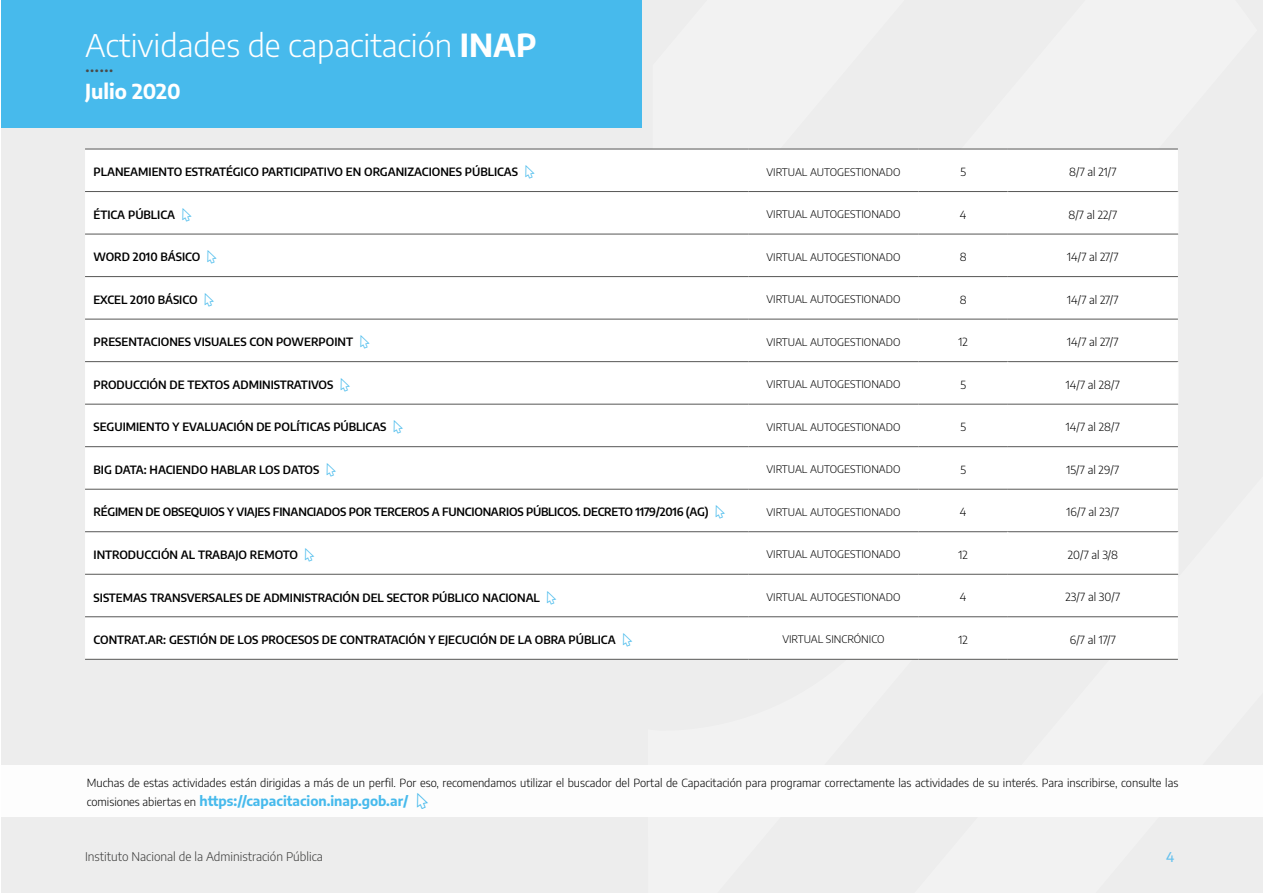
<style>
.page{position:relative;width:1263px;height:893px;background:#fff}
.page>*{position:absolute;margin:0;border:0;box-sizing:border-box;transform-origin:0 0}
.t1{font:300 31.2px "Encode Sans";color:#fff}
.t2{font:700 20.25px "Encode Sans";color:#fff}
.t3{font:500 19.5px "Encode Sans";color:#4a4a49}
.t4{font:700 13.5px "Encode Sans";color:#47baec}
.t5{font:500 13.5px "Encode Sans";color:#65c1ee}
.t6{font:300 12px "Encode Sans";color:#3c3c3b}
.t7{font:600 11.25px "Encode Sans";color:#000}
.t8{font:300 11.25px "Encode Sans";color:#000}
.t9{font:600 11.25px "Encode Sans";letter-spacing:-.02em;color:#000}
.t10{font:300 10.5px "Encode Sans";color:#000}
.s1{font-weight:700}
.s2{font-family:"Cursors";font-weight:400;font-size:15px;color:#47baec}
.s3{font-weight:300;font-size:11.25px;color:#000}
.s4{font-family:"Cursors";font-weight:400;font-size:18px}
</style>
<div class="page">
<div style="left:1px;top:0;width:1262px;height:893px;background:#ecebec"></div>
<svg style="left:653px;top:148px;width:275px;height:1px"></svg>
<div style="left:1px;top:0;width:640px;height:128px;background:#47baec"></div>
<div style="left:0;top:765px;width:1263px;height:51px;background:#fff"></div>
<div style="left:85px;top:150px;width:1093px;height:509px;background:#fff"></div>
<hr style="left:85px;top:149px;width:663px;height:1px;background:#575756">
<hr style="left:748px;top:149px;width:170px;height:1px;background:#575756">
<hr style="left:918px;top:149px;width:90px;height:1px;background:#575756">
<hr style="left:1008px;top:149px;width:170px;height:1px;background:#575756">
<hr style="left:85px;top:191px;width:663px;height:1px;background:#575756">
<hr style="left:748px;top:191px;width:170px;height:1px;background:#575756">
<hr style="left:918px;top:191px;width:90px;height:1px;background:#575756">
<hr style="left:1008px;top:191px;width:170px;height:1px;background:#575756">
<hr style="left:85px;top:276px;width:663px;height:1px;background:#575756">
<hr style="left:748px;top:276px;width:170px;height:1px;background:#575756">
<hr style="left:918px;top:276px;width:90px;height:1px;background:#575756">
<hr style="left:1008px;top:276px;width:170px;height:1px;background:#575756">
<hr style="left:85px;top:361px;width:663px;height:1px;background:#575756">
<hr style="left:748px;top:361px;width:170px;height:1px;background:#575756">
<hr style="left:918px;top:361px;width:90px;height:1px;background:#575756">
<hr style="left:1008px;top:361px;width:170px;height:1px;background:#575756">
<hr style="left:85px;top:446px;width:663px;height:1px;background:#575756">
<hr style="left:748px;top:446px;width:170px;height:1px;background:#575756">
<hr style="left:918px;top:446px;width:90px;height:1px;background:#575756">
<hr style="left:1008px;top:446px;width:170px;height:1px;background:#575756">
<hr style="left:85px;top:531px;width:663px;height:1px;background:#575756">
<hr style="left:748px;top:531px;width:170px;height:1px;background:#575756">
<hr style="left:918px;top:531px;width:90px;height:1px;background:#575756">
<hr style="left:1008px;top:531px;width:170px;height:1px;background:#575756">
<hr style="left:85px;top:616px;width:663px;height:1px;background:#575756">
<hr style="left:748px;top:616px;width:170px;height:1px;background:#575756">
<hr style="left:918px;top:616px;width:90px;height:1px;background:#575756">
<hr style="left:1008px;top:616px;width:170px;height:1px;background:#575756">
<hr style="left:1007px;top:192px;width:1px;height:42px;background:#fff">
<hr style="left:1178px;top:192px;width:1px;height:42px;background:#fff">
<hr style="left:1007px;top:362px;width:1px;height:42px;background:#fff">
<hr style="left:1178px;top:362px;width:1px;height:42px;background:#fff">
<hr style="left:1007px;top:532px;width:1px;height:42px;background:#fff">
<hr style="left:1178px;top:532px;width:1px;height:42px;background:#fff">
<hr style="left:85px;top:234px;width:663px;height:1px;background:#575756">
<hr style="left:748px;top:234px;width:170px;height:1px;background:#575756">
<hr style="left:918px;top:234px;width:90px;height:1px;background:#575756">
<hr style="left:1008px;top:234px;width:170px;height:1px;background:#575756">
<hr style="left:85px;top:319px;width:663px;height:1px;background:#575756">
<hr style="left:748px;top:319px;width:170px;height:1px;background:#575756">
<hr style="left:918px;top:319px;width:90px;height:1px;background:#575756">
<hr style="left:1008px;top:319px;width:170px;height:1px;background:#575756">
<hr style="left:85px;top:404px;width:663px;height:1px;background:#575756">
<hr style="left:748px;top:404px;width:170px;height:1px;background:#575756">
<hr style="left:918px;top:404px;width:90px;height:1px;background:#575756">
<hr style="left:1008px;top:404px;width:170px;height:1px;background:#575756">
<hr style="left:85px;top:489px;width:663px;height:1px;background:#575756">
<hr style="left:748px;top:489px;width:170px;height:1px;background:#575756">
<hr style="left:918px;top:489px;width:90px;height:1px;background:#575756">
<hr style="left:1008px;top:489px;width:170px;height:1px;background:#575756">
<hr style="left:85px;top:574px;width:663px;height:1px;background:#575756">
<hr style="left:748px;top:574px;width:170px;height:1px;background:#575756">
<hr style="left:918px;top:574px;width:90px;height:1px;background:#575756">
<hr style="left:1008px;top:574px;width:170px;height:1px;background:#575756">
<hr style="left:85px;top:659px;width:663px;height:1px;background:#575756">
<hr style="left:748px;top:659px;width:170px;height:1px;background:#575756">
<hr style="left:918px;top:659px;width:90px;height:1px;background:#575756">
<hr style="left:1008px;top:659px;width:170px;height:1px;background:#575756">
<h1 class="t1" style="left:85px;top:24px;width:453px">Actividades de capacitación <span class="s1">INAP</span></h1>
<h2 class="t2" style="left:85px;top:76px;width:97px">Julio 2020</h2>
<h3 class="t3" style="left:85px;top:51px;width:30px">......</h3>
<p class="t7" style="left:94px;top:164px;width:443px">PLANEAMIENTO ESTRATÉGICO PARTICIPATIVO EN ORGANIZACIONES PÚBLICAS <span class="s2">V</span></p>
<p class="t10" style="left:766px;top:164px;width:136px">VIRTUAL AUTOGESTIONADO</p>
<p class="t8" style="left:960px;top:164px;width:7px">5</p>
<p class="t8" style="left:1069px;top:164px;width:49px">8/7 al 21/7</p>
<p class="t7" style="left:94px;top:206px;width:100px">ÉTICA PÚBLICA <span class="s2">V</span></p>
<p class="t10" style="left:766px;top:207px;width:136px">VIRTUAL AUTOGESTIONADO</p>
<p class="t8" style="left:960px;top:207px;width:8px">4</p>
<p class="t8" style="left:1068px;top:207px;width:50px">8/7 al 22/7</p>
<p class="t7" style="left:94px;top:249px;width:125px">WORD 2010 BÁSICO <span class="s2">V</span></p>
<p class="t10" style="left:766px;top:250px;width:136px">VIRTUAL AUTOGESTIONADO</p>
<p class="t8" style="left:960px;top:249px;width:8px">8</p>
<p class="t8" style="left:1067px;top:249px;width:53px">14/7 al 27/7</p>
<p class="t7" style="left:94px;top:291px;width:123px">EXCEL 2010 BÁSICO <span class="s2">V</span></p>
<p class="t10" style="left:766px;top:292px;width:136px">VIRTUAL AUTOGESTIONADO</p>
<p class="t8" style="left:960px;top:292px;width:8px">8</p>
<p class="t8" style="left:1067px;top:292px;width:53px">14/7 al 27/7</p>
<p class="t7" style="left:94px;top:334px;width:278px">PRESENTACIONES VISUALES CON POWERPOINT <span class="s2">V</span></p>
<p class="t10" style="left:766px;top:335px;width:136px">VIRTUAL AUTOGESTIONADO</p>
<p class="t8" style="left:958px;top:334px;width:11px">12</p>
<p class="t8" style="left:1067px;top:334px;width:53px">14/7 al 27/7</p>
<p class="t7" style="left:94px;top:377px;width:259px">PRODUCCIÓN DE TEXTOS ADMINISTRATIVOS <span class="s2">V</span></p>
<p class="t10" style="left:766px;top:377px;width:136px">VIRTUAL AUTOGESTIONADO</p>
<p class="t8" style="left:960px;top:377px;width:7px">5</p>
<p class="t8" style="left:1066px;top:377px;width:55px">14/7 al 28/7</p>
<p class="t7" style="left:94px;top:419px;width:312px">SEGUIMIENTO Y EVALUACIÓN DE POLÍTICAS PÚBLICAS <span class="s2">V</span></p>
<p class="t10" style="left:766px;top:420px;width:136px">VIRTUAL AUTOGESTIONADO</p>
<p class="t8" style="left:960px;top:419px;width:7px">5</p>
<p class="t8" style="left:1066px;top:419px;width:55px">14/7 al 28/7</p>
<p class="t7" style="left:94px;top:462px;width:245px">BIG DATA: HACIENDO HABLAR LOS DATOS <span class="s2">V</span></p>
<p class="t10" style="left:766px;top:462px;width:136px">VIRTUAL AUTOGESTIONADO</p>
<p class="t8" style="left:960px;top:462px;width:7px">5</p>
<p class="t8" style="left:1066px;top:462px;width:54px">15/7 al 29/7</p>
<p class="t9" style="left:94px;top:504px;width:634px">RÉGIMEN DE OBSEQUIOS Y VIAJES FINANCIADOS POR TERCEROS A FUNCIONARIOS PÚBLICOS. DECRETO 1179/2016 (AG) <span class="s2">V</span></p>
<p class="t10" style="left:766px;top:505px;width:136px">VIRTUAL AUTOGESTIONADO</p>
<p class="t8" style="left:960px;top:504px;width:8px">4</p>
<p class="t8" style="left:1066px;top:504px;width:54px">16/7 al 23/7</p>
<p class="t7" style="left:94px;top:547px;width:223px">INTRODUCCIÓN AL TRABAJO REMOTO <span class="s2">V</span></p>
<p class="t10" style="left:766px;top:547px;width:136px">VIRTUAL AUTOGESTIONADO</p>
<p class="t8" style="left:958px;top:547px;width:11px">12</p>
<p class="t8" style="left:1068px;top:547px;width:52px">20/7 al 3/8</p>
<p class="t7" style="left:94px;top:589px;width:465px">SISTEMAS TRANSVERSALES DE ADMINISTRACIÓN DEL SECTOR PÚBLICO NACIONAL <span class="s2">V</span></p>
<p class="t10" style="left:766px;top:590px;width:136px">VIRTUAL AUTOGESTIONADO</p>
<p class="t8" style="left:960px;top:589px;width:8px">4</p>
<p class="t8" style="left:1065px;top:589px;width:56px">23/7 al 30/7</p>
<p class="t7" style="left:94px;top:632px;width:541px">CONTRAT.AR: GESTIÓN DE LOS PROCESOS DE CONTRATACIÓN Y EJECUCIÓN DE LA OBRA PÚBLICA <span class="s2">V</span></p>
<p class="t10" style="left:782px;top:632px;width:104px">VIRTUAL SINCRÓNICO</p>
<p class="t8" style="left:958px;top:632px;width:11px">12</p>
<p class="t8" style="left:1070px;top:632px;width:48px">6/7 al 17/7</p>
<p class="t8" style="left:87px;top:775px;width:1093px">Muchas de estas actividades están dirigidas a más de un perfil. Por eso, recomendamos utilizar el buscador del Portal de Capacitación para programar correctamente las actividades de su interés. Para inscribirse, consulte las</p>
<p class="t4" style="left:87px;top:791px;width:344px"><span class="s3">comisiones abiertas en</span> https://capacitacion.inap.gob.ar/ <span class="s4">V</span></p>
<p class="t6" style="left:85px;top:848px;width:239px">Instituto Nacional de la Administración Pública</p>
<p class="t5" style="left:1166px;top:847px;width:10px">4</p>
</div>
